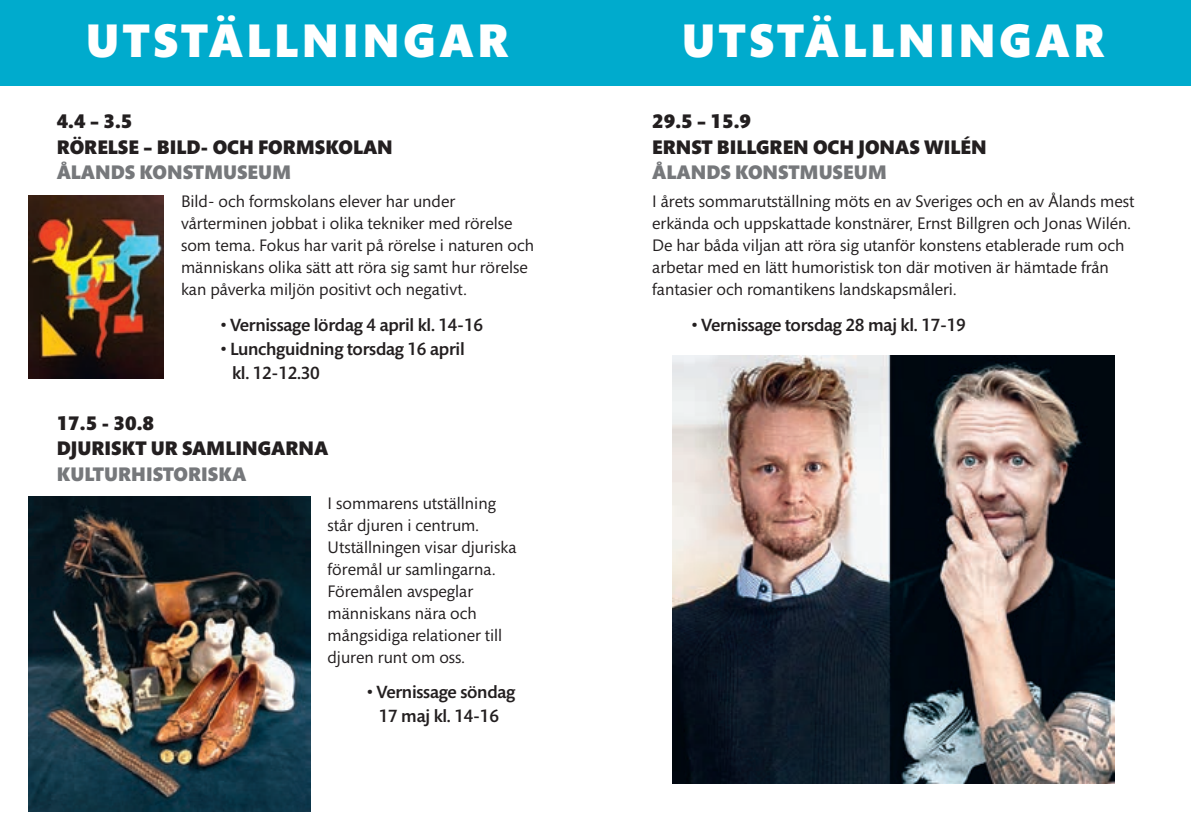
<style>
.page{position:relative;width:1191px;height:840px;background:#fff}
.page>*{position:absolute;margin:0;border:0;box-sizing:border-box;transform-origin:0 0}
.t1{font:900 48px "Mundo Sans Std";letter-spacing:.075em;color:#fff}
.t2{font:900 20px/25.6px "Mundo Sans Std";color:#231f20}
.t3{font:900 20px "Mundo Sans Std";color:#76787b}
.t4{font:500 18px/24px "Mundo Sans Std";letter-spacing:-.015em;color:#231f20;text-align:center}
.t5{font:17px/22px "Mundo Sans Std";color:#231f20}
</style>
<div class="page">
<div style="left:595px;top:0;width:596px;height:85px;background:#00abcd"></div>
<div style="left:0;top:0;width:595px;height:85px;background:#00abcd"></div>
<img style="left:28px;top:496px;width:282px;height:315px">
<img style="left:28px;top:195px;width:136px;height:183px">
<img style="left:672px;top:355px;width:442px;height:427px">
<h1 class="t1" style="left:86px;top:14px;width:424px">UTSTÄLLNINGAR</h1>
<h1 class="t1" style="left:681px;top:14px;width:424px">UTSTÄLLNINGAR</h1>
<p class="t2" style="left:57px;top:109px;width:338px">4.4 – 3.5<br>RÖRELSE – BILD- OCH FORMSKOLAN</p>
<p class="t3" style="left:57px;top:161px;width:236px">ÅLANDS KONSTMUSEUM</p>
<p class="t5" style="left:181px;top:191px;width:354px">Bild- och formskolans elever har under vårterminen jobbat i olika tekniker med rörelse som tema. Fokus har varit på rörelse i naturen och människans olika sätt att röra sig samt hur rörelse kan påverka miljön positivt och negativt.</p>
<p class="t4" style="left:221px;top:313px;width:264px">• Vernissage lördag 4 april kl. 14-16</p>
<p class="t4" style="left:232px;top:337px;width:234px;text-align:left;text-indent:-11px">• Lunchguidning torsdag 16 april kl. 12-12.30</p>
<p class="t2" style="left:57px;top:410px;width:273px">17.5 - 30.8<br>DJURISKT UR SAMLINGARNA</p>
<p class="t3" style="left:57px;top:463px;width:191px">KULTURHISTORISKA</p>
<p class="t5" style="left:327px;top:492px;width:190px">I sommarens utställning står djuren i centrum.<br>Utställningen visar djuriska föremål ur samlingarna.<br>Föremålen avspeglar människans nära och mångsidiga relationer till djuren runt om oss.</p>
<p class="t4" style="left:367px;top:680px;width:150px">• Vernissage söndag<br>17 maj kl. 14-16</p>
<p class="t2" style="left:652px;top:109px;width:336px">29.5 – 15.9<br>ERNST BILLGREN OCH JONAS WILÉN</p>
<p class="t3" style="left:652px;top:161px;width:236px">ÅLANDS KONSTMUSEUM</p>
<p class="t5" style="left:652px;top:191px;width:483px">I årets sommarutställning möts en av Sveriges och en av Ålands mest erkända och uppskattade konstnärer, Ernst Billgren och Jonas Wilén.<br>De har båda viljan att röra sig utanför konstens etablerade rum och arbetar med en lätt humoristisk ton där motiven är hämtade från fantasier och romantikens landskapsmåleri.</p>
<p class="t4" style="left:692px;top:313px;width:275px">• Vernissage torsdag 28 maj kl. 17-19</p>
</div>
